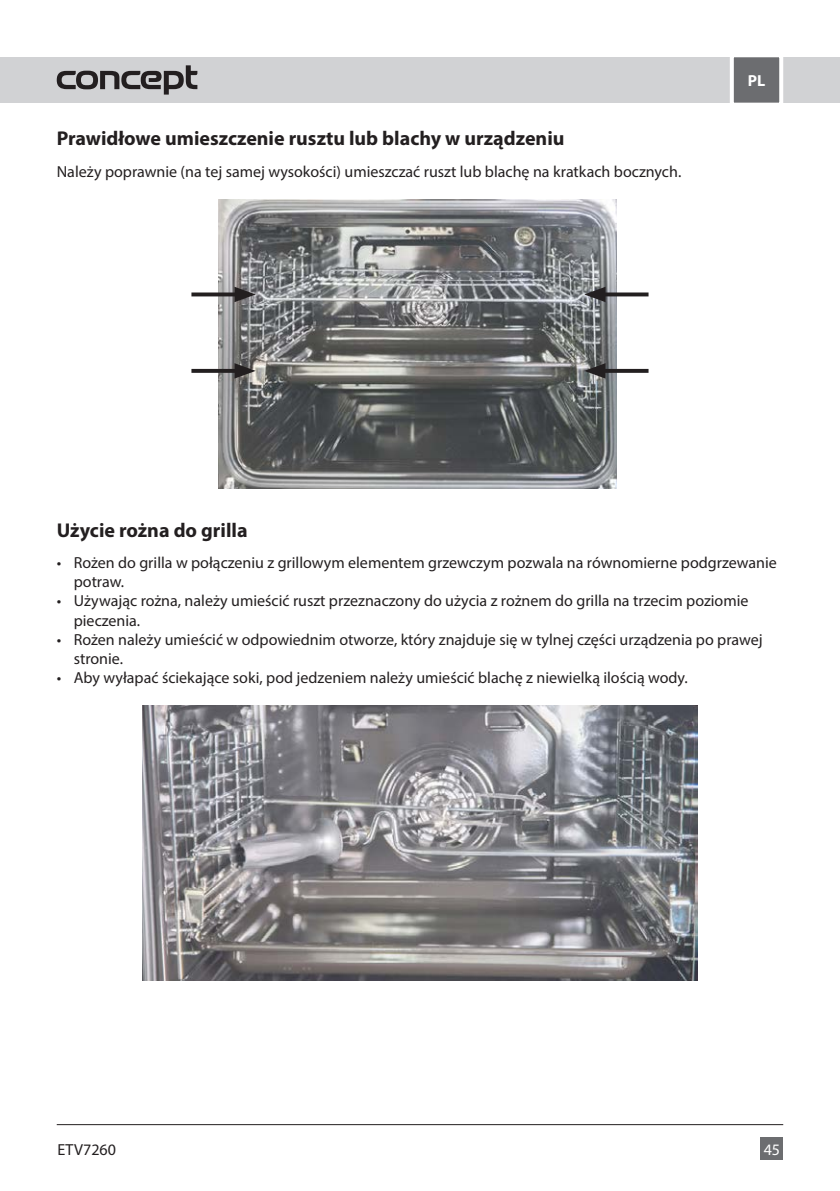
<style>
.page{position:relative;width:840px;height:1191px;background:#fff}
.page>*{position:absolute;margin:0;border:0;box-sizing:border-box;transform-origin:0 0}
.nadpis_2{font:700 20px "Myriad Pro";color:#231f20}
.CZ_text{font:16px/19.2px "Myriad Pro";color:#231f20}
.t1{font:700 16px "Myriad Pro";color:#fff}
.t2{font:16px "Myriad Pro";color:#fff}
</style>
<div class="page">
<img style="left:218px;top:199px;width:398px;height:290px">
<svg style="left:191px;top:292px;width:43px;height:4px"></svg>
<svg style="left:234px;top:287px;width:21px;height:15px"></svg>
<svg style="left:191px;top:369px;width:43px;height:4px"></svg>
<svg style="left:234px;top:363px;width:21px;height:15px"></svg>
<svg style="left:605px;top:369px;width:43px;height:4px"></svg>
<svg style="left:584px;top:363px;width:21px;height:15px"></svg>
<svg style="left:605px;top:292px;width:43px;height:4px"></svg>
<svg style="left:584px;top:287px;width:21px;height:15px"></svg>
<img style="left:142px;top:705px;width:555px;height:275px">
<div style="left:0;top:57px;width:839px;height:46px;background:#d1d2d4"></div>
<svg style="left:57px;top:65px;width:140px;height:30px"></svg>
<svg style="left:730px;top:57px;width:54px;height:46px;background:#848587"></svg>
<div style="left:760px;top:1137px;width:22px;height:23px;background:#6c6d70"></div>
<hr style="left:57px;top:1124px;width:725px;height:1px;background:#231f20">
<p class="nadpis_2" style="left:57px;top:126px;width:509px">Prawidłowe umieszczenie rusztu lub blachy w urządzeniu</p>
<p class="CZ_text" style="left:57px;top:161px;width:625px">Należy poprawnie (na tej samej wysokości) umieszczać ruszt lub blachę na kratkach bocznych.</p>
<p class="t1" style="left:747px;top:70px;width:19px">PL</p>
<p class="nadpis_2" style="left:57px;top:517px;width:192px">Użycie rożna do grilla</p>
<p class="CZ_text" style="left:74px;top:553px;width:704px;text-indent:-17px">• Rożen do grilla w połączeniu z grillowym elementem grzewczym pozwala na równomierne podgrzewanie potraw.</p>
<p class="CZ_text" style="left:74px;top:591px;width:676px;text-indent:-17px">• Używając rożna, należy umieścić ruszt przeznaczony do użycia z rożnem do grilla na trzecim poziomie pieczenia.</p>
<p class="CZ_text" style="left:74px;top:629px;width:690px;text-indent:-17px">• Rożen należy umieścić w odpowiednim otworze, który znajduje się w tylnej części urządzenia po prawej stronie.</p>
<p class="CZ_text" style="left:57px;top:668px;width:632px">• Aby wyłapać ściekające soki, pod jedzeniem należy umieścić blachę z niewielką ilością wody.</p>
<p class="CZ_text" style="left:57px;top:1139px;width:60px">ETV7260</p>
<p class="t2" style="left:763px;top:1139px;width:18px">45</p>
</div>
